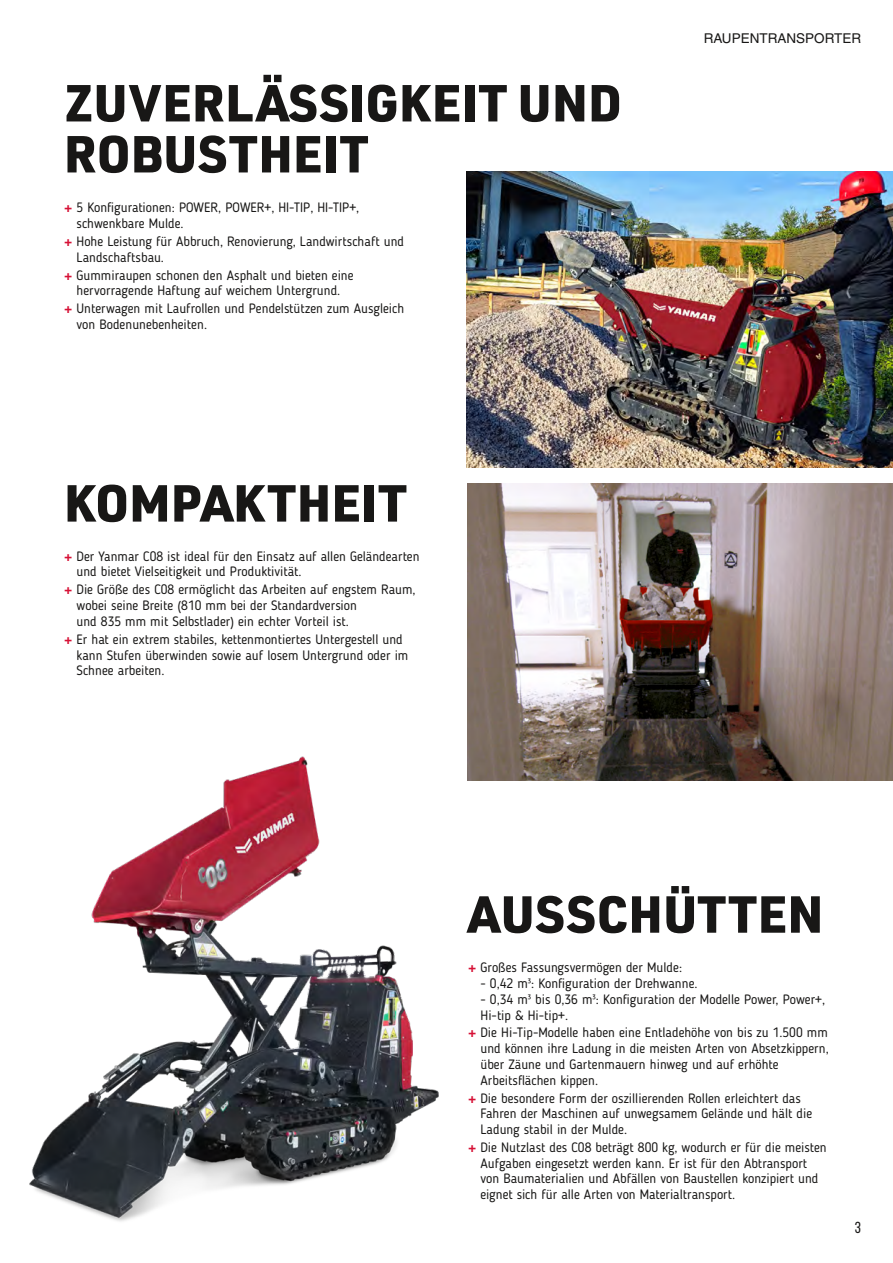
<style>
.page{position:relative;width:893px;height:1263px;background:#fff}
.page>*{position:absolute;margin:0;border:0;box-sizing:border-box;transform-origin:0 0}
.t1{font:900 51px/51px "URWDIN";color:#181716}
.t2{font:15.9px "Bebas Neue";color:#181716}
.t3{font:13.5px/15.8px "Blogger Sans";color:#181716}
.t4{font:13.5px "Helvetica LT Pro";color:#181716}
.s1{font-family:"Helvetica LT Pro";font-weight:900;color:#d61136}
</style>
<div class="page">
<img style="left:468px;top:483px;width:425px;height:298px">
<img style="left:467px;top:171px;width:426px;height:297px">
<img style="left:29px;top:740px;width:449px;height:482px">
<h1 class="t1" style="left:64px;top:75px;width:560px">ZUVERLÄSSIGKEIT UND<br>ROBUSTHEIT</h1>
<p class="t3" style="left:77px;top:200px;width:284px;text-indent:-13px"><span class="s1">+</span> 5 Konfigurationen: POWER, POWER+, HI-TIP, HI-TIP+, schwenkbare Mulde.</p>
<p class="t3" style="left:77px;top:233px;width:329px;text-indent:-13px"><span class="s1">+</span> Hohe Leistung für Abbruch, Renovierung, Landwirtschaft und<br>Landschaftsbau.</p>
<p class="t3" style="left:64px;top:267px;width:291px;text-align:center"><span class="s1">+</span> Gummiraupen schonen den Asphalt und bieten eine hervorragende Haftung auf weichem Untergrund.</p>
<p class="t3" style="left:77px;top:301px;width:329px;text-indent:-13px"><span class="s1">+</span> Unterwagen mit Laufrollen und Pendelstützen zum Ausgleich von Bodenunebenheiten.</p>
<h1 class="t1" style="left:64px;top:476px;width:344px">KOMPAKTHEIT</h1>
<p class="t3" style="left:77px;top:548px;width:345px;text-indent:-13px"><span class="s1">+</span> Der Yanmar C08 ist ideal für den Einsatz auf allen Geländearten und bietet Vielseitigkeit und Produktivität.</p>
<p class="t3" style="left:77px;top:582px;width:341px;text-indent:-13px"><span class="s1">+</span> Die Größe des C08 ermöglicht das Arbeiten auf engstem Raum, wobei seine Breite (810 mm bei der Standardversion<br>und 835 mm mit Selbstlader) ein echter Vorteil ist.</p>
<p class="t3" style="left:77px;top:631px;width:333px;text-indent:-13px"><span class="s1">+</span> Er hat ein extrem stabiles, kettenmontiertes Untergestell und kann Stufen überwinden sowie auf losem Untergrund oder im<br>Schnee arbeiten.</p>
<p class="t4" style="left:704px;top:30px;width:159px">RAUPENTRANSPORTER</p>
<h1 class="t1" style="left:468px;top:887px;width:357px">AUSSCHÜTTEN</h1>
<p class="t3" style="left:468px;top:960px;width:216px"><span class="s1">+</span> Großes Fassungsvermögen der Mulde:</p>
<p class="t3" style="left:480px;top:975px;width:219px">- 0,42 m3: Konfiguration der Drehwanne.</p>
<p class="t3" style="left:480px;top:991px;width:346px">- 0,34 m3 bis 0,36 m3: Konfiguration der Modelle Power, Power+,<br>Hi-tip &amp; Hi-tip+.</p>
<p class="t3" style="left:480px;top:1025px;width:350px;text-indent:-13px"><span class="s1">+</span> Die Hi-Tip-Modelle haben eine Entladehöhe von bis zu 1.500 mm und können ihre Ladung in die meisten Arten von Absetzkippern, über Zäune und Gartenmauern hinweg und auf erhöhte Arbeitsflächen kippen.</p>
<p class="t3" style="left:480px;top:1090px;width:333px;text-indent:-13px"><span class="s1">+</span> Die besondere Form der oszillierenden Rollen erleichtert das<br>Fahren der Maschinen auf unwegsamem Gelände und hält die<br>Ladung stabil in der Mulde.</p>
<p class="t3" style="left:480px;top:1139px;width:348px;text-indent:-13px"><span class="s1">+</span> Die Nutzlast des C08 beträgt 800 kg, wodurch er für die meisten Aufgaben eingesetzt werden kann. Er ist für den Abtransport von Baumaterialien und Abfällen von Baustellen konzipiert und eignet sich für alle Arten von Materialtransport.</p>
<p class="t2" style="left:855px;top:1219px;width:8px">3</p>
</div>
